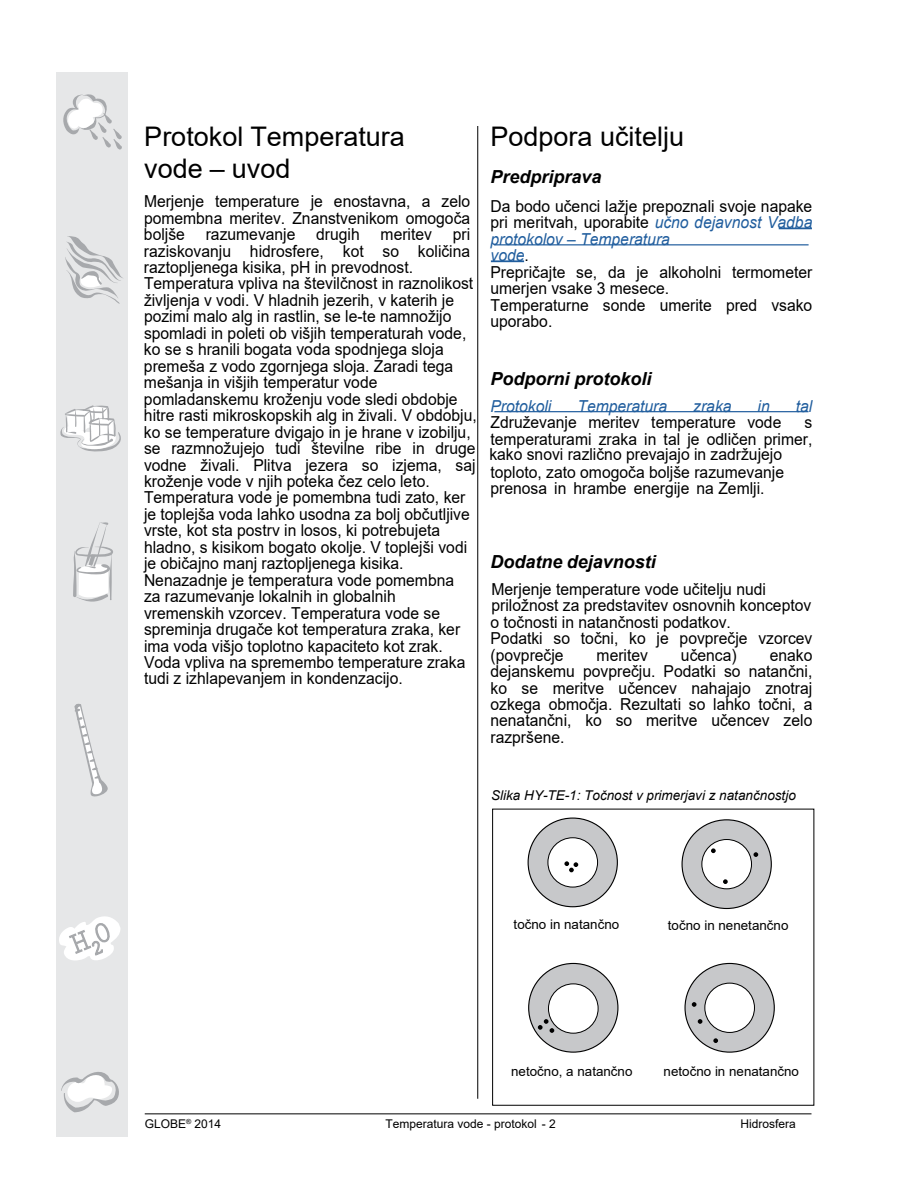
<style>
.page{position:relative;width:918px;height:1188px;background:#fff}
.page>*{position:absolute;margin:0;border:0;box-sizing:border-box;transform-origin:0 0}
.t1{font:27px/32.4px "Arial";color:#000}
.t2{font:italic 700 18px "Arial";color:#000}
.t3{font:16.5px/16.5px "Arial";color:#000;scale:.95 1}
.t4{font:italic 16.5px "Arial";color:#215e9e;scale:.95 1}
.t5{font:italic 13.5px "Arial";color:#000}
.t6{font:13.35px "Arial";color:#000}
.t7{font:12px "Arial";color:#000}
.s1{font-style:inherit}
.s2{font-style:italic;color:#215e9e}
</style>
<div class="page">
<hr style="left:477px;top:126px;width:1px;height:973px;background:#000">
<hr style="left:145px;top:1113px;width:667px;height:1px;background:#000">
<div style="left:56px;top:72px;width:72px;height:1065px;background:#e6e7e8"></div>
<svg style="left:61px;top:1072px;width:58px;height:40px"></svg>
<svg style="left:65px;top:236px;width:58px;height:68px"></svg>
<svg style="left:63px;top:94px;width:59px;height:56px"></svg>
<svg style="left:73px;top:522px;width:40px;height:80px"></svg>
<svg style="left:74px;top:703px;width:34px;height:94px"></svg>
<svg style="left:60px;top:405px;width:61px;height:47px"></svg>
<svg style="left:59px;top:916px;width:62px;height:45px"></svg>
<hr style="left:491px;top:261px;width:33px;height:1px;background:#215e9e">
<hr style="left:494px;top:244px;width:315px;height:2px;background:#215e9e">
<hr style="left:779px;top:228px;width:33px;height:1px;background:#215e9e">
<hr style="left:494px;top:411px;width:315px;height:1px;background:#215e9e">
<div style="left:529px;top:963px;width:89px;height:89px;background:#c7c8ca;border-radius:50%"></div>
<div style="left:548px;top:984px;width:50px;height:49px;background:#fff;border-radius:50%"></div>
<div style="left:548px;top:983px;width:51px;height:51px;border:1px solid #000;border-radius:50%"></div>
<div style="left:528px;top:818px;width:89px;height:89px;background:#c7c8ca;border-radius:50%"></div>
<div style="left:548px;top:838px;width:50px;height:49px;background:#fff;border-radius:50%"></div>
<div style="left:547px;top:837px;width:51px;height:51px;border:1px solid #000;border-radius:50%"></div>
<svg style="left:564px;top:861px;width:14px;height:11px"></svg>
<div style="left:682px;top:820px;width:89px;height:89px;background:#c7c8ca;border-radius:50%"></div>
<svg style="left:754px;top:852px;width:4px;height:5px"></svg>
<svg style="left:538px;top:1019px;width:16px;height:14px"></svg>
<div style="left:685px;top:963px;width:89px;height:89px;background:#c7c8ca;border-radius:50%"></div>
<div style="left:705px;top:983px;width:49px;height:49px;background:#fff;border-radius:50%"></div>
<div style="left:704px;top:983px;width:51px;height:50px;border:1px solid #000;border-radius:50%"></div>
<div style="left:702px;top:840px;width:50px;height:49px;background:#fff;border-radius:50%"></div>
<div style="left:701px;top:839px;width:51px;height:50px;border:1px solid #000;border-radius:50%"></div>
<svg style="left:723px;top:879px;width:5px;height:5px"></svg>
<svg style="left:711px;top:848px;width:5px;height:5px"></svg>
<svg style="left:692px;top:1002px;width:5px;height:5px"></svg>
<svg style="left:698px;top:1019px;width:4px;height:5px"></svg>
<svg style="left:713px;top:1038px;width:5px;height:5px"></svg>
<h1 class="t1" style="left:144px;top:120px;width:262px">Protokol Temperatura vode <span class="s1">–</span> uvod</h1>
<p class="t3" style="left:144px;top:193px;width:345px;text-align:justify">Mer<span class="s1">jenje</span> temperature je enostavna, a zelo pomembna meritev<span class="s1">. Z</span>nanstvenikom omogoča boljše</p>
<p class="t3" style="left:144px;top:226px;width:352px;text-indent:309px">pri raziskovanju hidrosfere, kot so količina raztopljenega kisika, pH in prevodnost.<br>Temperatura vpliva na številčnost in raznolikost življenja v vodi. <span class="s1">V hladnih jezerih</span>, v katerih je pozimi malo alg <span class="s1">in rastlin</span>, se le<span class="s1">-</span>te namnožijo <span class="s1">spomladi in poleti ob višjih temperaturah vode</span>, ko se s hranili bogata voda spodnjega sloja premeša z vodo zgornjega sloja. Zaradi tega mešanja in višjih temperatur vode pomladanskemu kroženju vode sledi obdobje hitre rasti mikroskopskih alg in živali. V obdobju, ko se temperature dvigajo in je hrane <span class="s1">v izobilju, </span>se razmnožujejo tudi številne ribe in druge vodne živali. Plitva jezera so izjema, saj kroženje vode v njih poteka <span class="s1">čez</span> cel<span class="s1">o</span> let<span class="s1">o</span>.<br>Temperatura vode je pomembna tudi zato, ker je toplejša voda lahko usodna za bolj občutljive vrste, kot <span class="s1">sta</span> postrv in losos, ki potrebujeta hladno, s kisikom bogato okolje. V toplejši vodi je <span class="s1">običajno</span> manj raztopljenega kisika.<br>Nenazadnje je temperatura vode pomembna<br>za razumevanje lokalnih in globalnih vremenskih vzorcev. Temperatura vode se spreminja drugače kot temperatura zr<span class="s1">a</span>ka, ker ima voda višjo toplotno kapaciteto kot zrak.<br>Voda vpliva na spremembo temperature zraka tudi z izhlapevanjem in kondenzacijo.</p>
<p class="t3" style="left:206px;top:226px;width:96px">razumevanje</p>
<p class="t3" style="left:316px;top:226px;width:47px">drugih</p>
<p class="t3" style="left:381px;top:226px;width:56px">meritev</p>
<h1 class="t1" style="left:490px;top:120px;width:195px">Podpora učitelj<span class="s1">u</span></h1>
<p class="t2" style="left:490px;top:165px;width:113px">Predpriprava</p>
<p class="t3" style="left:490px;top:198px;width:340px">Da bodo učenci lažje prepoznali <span class="s1">svoje</span> napak<span class="s1">e </span>pri meritvah, uporabite <span class="s2">učno dejavnost Vadba protokolov</span> <span class="s2">–</span> <span class="s2">Temperatura<br>vode</span>.<br>Prepričajte se, da je alkoholni termometer umerjen vsake 3 mesece.<br>Temperaturne sonde umerite pred vsako uporabo.</p>
<p class="t2" style="left:490px;top:366px;width:163px">Podporni protokoli</p>
<p class="t4" style="left:490px;top:395px;width:66px">Protokoli</p>
<p class="t4" style="left:578px;top:395px;width:96px">Temperatura</p>
<p class="t4" style="left:693px;top:395px;width:42px">zraka</p>
<p class="t4" style="left:758px;top:395px;width:14px">in</p>
<p class="t4" style="left:796px;top:395px;width:19px">tal</p>
<p class="t3" style="left:490px;top:414px;width:308px">Združevanje meritev temperature vode</p>
<p class="t3" style="left:489px;top:414px;width:342px;line-height:16px;text-align:justify;text-indent:315px">s temperaturami zraka in tal je odličen primer, <span class="s1">ka</span>ko snovi različno prevaja<span class="s1">j</span>o in <span class="s1">zadržujejo</span></p>
<p class="t3" style="left:490px;top:463px;width:311px">toploto, <span class="s1">zato</span> omogoča boljše <span class="s1">razumevanje </span>prenosa in hrambe energije na Zemlji.</p>
<p class="t2" style="left:490px;top:549px;width:167px">Dodatne dejavnosti</p>
<p class="t3" style="left:490px;top:581px;width:340px">Mer<span class="s1">jenje</span> temperature vode učitelju nudi priložnost za predstavitev osnovnih konceptov o točnosti in natančnosti podatkov.<br>Podatki so točni, ko je povprečje vzorce<span class="s1">v </span>(povprečje</p>
<p class="t3" style="left:597px;top:646px;width:56px">meritev</p>
<p class="t3" style="left:681px;top:646px;width:60px">učenc<span class="s1">a</span>)</p>
<p class="t3" style="left:490px;top:646px;width:340px;text-align:justify;text-indent:279px">enak<span class="s1">o </span>dejanskemu povprečju. Podatki so natančni, ko se meritve učencev nahajajo znotraj ozkega območja. Rezultati so lahko točni, a nenatančni, ko so meritve učencev zelo razpršene.</p>
<p class="t5" style="left:491px;top:787px;width:306px">Slika HY-TE-1: Točnost <span class="s1">v primerjavi z</span> natančnost<span class="s1">jo</span></p>
<p class="t6" style="left:514px;top:916px;width:107px">točno in natančno</p>
<p class="t6" style="left:668px;top:916px;width:122px">točno in nenetančno</p>
<p class="t6" style="left:511px;top:1062px;width:123px">netočno<span class="s1">,</span> a natančno</p>
<p class="t6" style="left:664px;top:1063px;width:137px">netočno in nenatančno</p>
<p class="t7" style="left:145px;top:1116px;width:78px">GLOBE<sup>®</sup> 2014</p>
<p class="t7" style="left:741px;top:1116px;width:57px">Hidrosfera</p>
</div>
